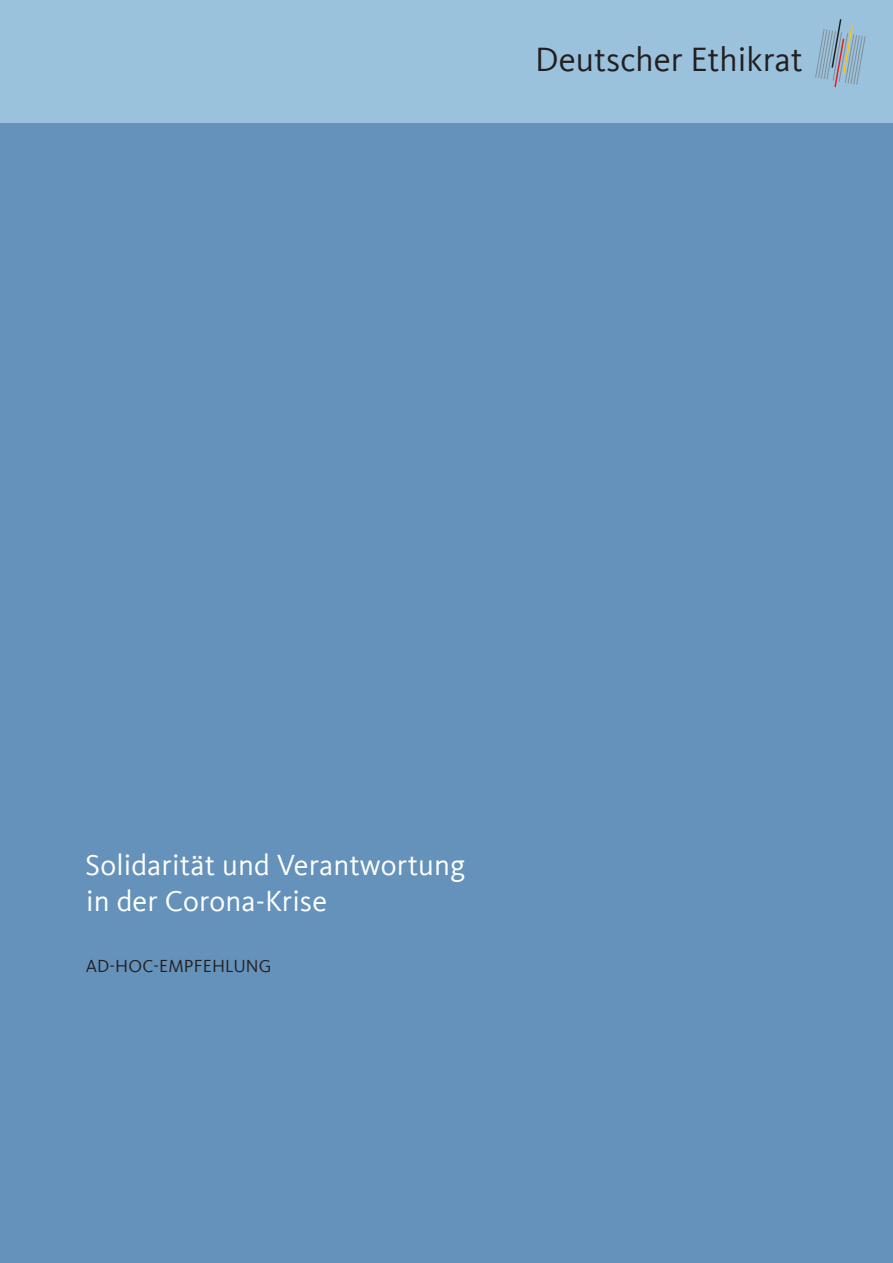
<style>
.page{position:relative;width:893px;height:1263px;background:#fff}
.page>*{position:absolute;margin:0;border:0;box-sizing:border-box;transform-origin:0 0}
.t1{font:34.65px "Kievit OT";color:#231f20}
.Titel{font:30px/36px "Kievit OT";letter-spacing:.005em;color:#fff}
.Untertitel{font:18px "Kievit OT";letter-spacing:.01em;color:#231f20}
</style>
<div class="page">
<div style="left:0;top:0;width:893px;height:123px;background:#9bc2dd"></div>
<div style="left:0;top:123px;width:893px;height:1140px;background:#6592ba"></div>
<svg style="left:815px;top:19px;width:51px;height:69px"></svg>
<p class="t1" style="left:535px;top:40px;width:269px">Deutscher Ethikrat</p>
<p class="Titel" style="left:85px;top:848px;width:382px">Solidarität und Verantwortung in der Corona-Krise</p>
<p class="Untertitel" style="left:86px;top:956px;width:187px">AD-HOC-EMPFEHLUNG</p>
</div>
